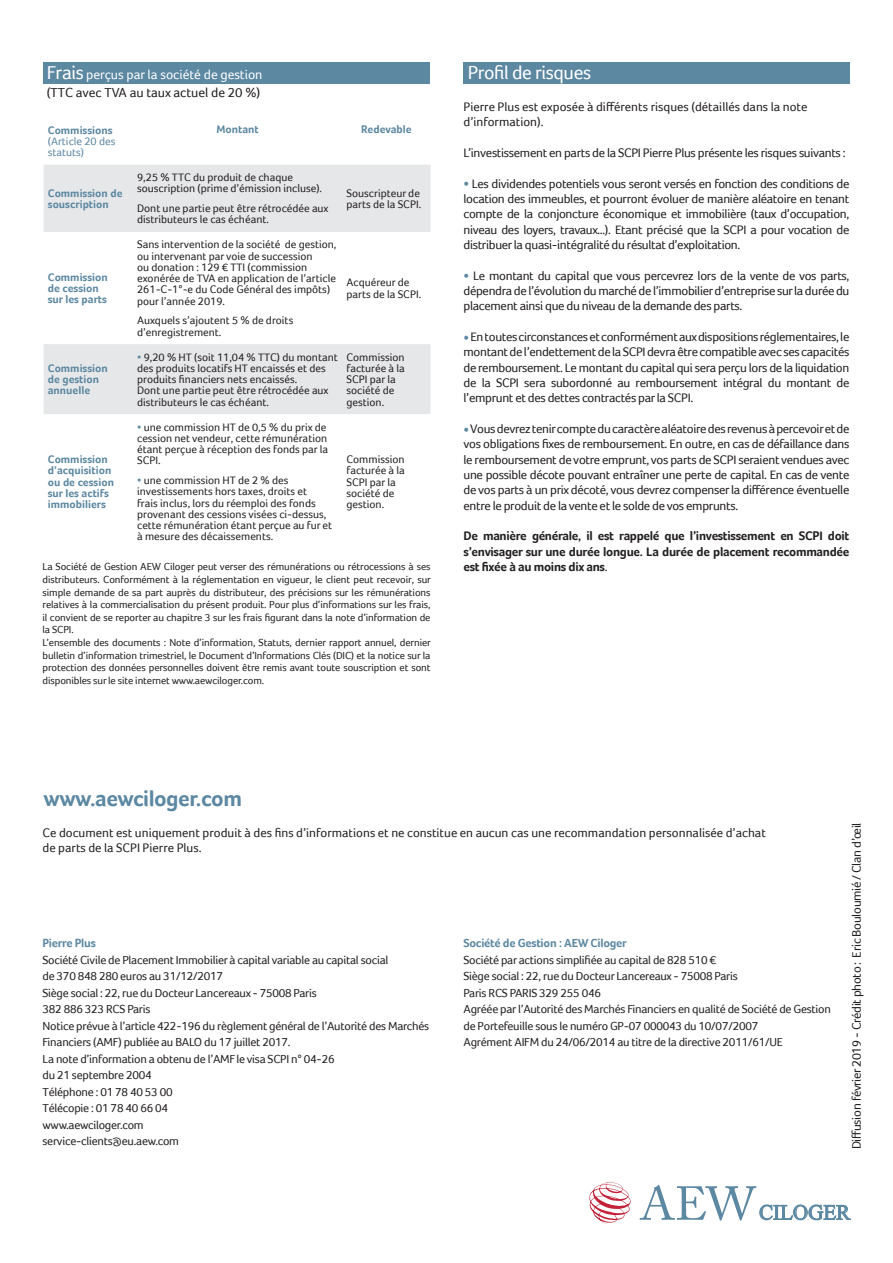
<style>
.page{position:relative;width:893px;height:1263px;background:#fff}
.page>*{position:absolute;margin:0;border:0;box-sizing:border-box;transform-origin:0 0}
.t1{font:700 22.5px "Foco";letter-spacing:-.02em;color:#5c88a2}
.t2{font:21px "Times New Roman";color:#5c88a2}
.t3{font:19.5px "Foco";letter-spacing:-.02em;color:#fff}
.t4{font:13.5px "Foco";color:#fff}
.t5{font:13.5px "Foco";color:#231f20}
.t6{font:12.75px/15.3px "Foco";letter-spacing:-.025em;color:#231f20;text-align:justify}
.t7{font:12.75px/15.3px "Foco";color:#231f20}
.t8{font:700 12.75px/15.3px "Foco";letter-spacing:-.025em;color:#231f20;text-align:justify}
.t9{font:12px/16.5px "Foco";letter-spacing:-.02em;color:#231f20}
.t10{font:700 12px "Foco";letter-spacing:-.02em;color:#5c88a2}
.t11{font:11.25px/11.2px "Foco";color:#231f20}
.Sou{font:700 11.25px/11.2px "Foco";color:#5c88a2}
.t12{font:11.25px/11.2px "Foco";color:#5c88a2}
.t13{font:10.5px/12.6px "Foco";letter-spacing:-.01em;color:#231f20;text-align:justify}
.s1{font-size:19.5px}
.s2{color:#5c88a2}
.s3{font-size:15px;color:#5c88a2}
.s4{font-weight:400}
</style>
<div class="page">
<div style="left:463px;top:63px;width:387px;height:21px;background:#5c88a2"></div>
<div style="left:43px;top:63px;width:386px;height:21px;background:#5c88a2"></div>
<svg style="left:589px;top:1181px;width:42px;height:43px"></svg>
<svg style="left:640px;top:1185px;width:211px;height:36px"></svg>
<svg style="left:44px;top:165px;width:387px;height:249px;fill:#e6e7e9"></svg>
<p class="t4" style="left:47px;top:66px;width:217px"><span class="s1">Frais</span> perçus par la société de gestion</p>
<p class="t3" style="left:468px;top:61px;width:125px">Profil de risques</p>
<p class="t5" style="left:47px;top:84px;width:215px">(TTC avec TVA au taux actuel de 20 %)</p>
<p class="Sou" style="left:48px;top:124px;width:66px">Commissions</p>
<p class="t12" style="left:48px;top:135px;width:69px">(Article 20 des statuts)</p>
<p class="Sou" style="left:216px;top:124px;width:44px">Montant</p>
<p class="Sou" style="left:361px;top:124px;width:52px">Redevable</p>
<p class="Sou" style="left:48px;top:187px;width:76px">Commission de souscription</p>
<p class="t11" style="left:137px;top:172px;width:187px">9,25 % TTC du produit de chaque souscription (prime d’émission incluse).</p>
<p class="t11" style="left:137px;top:203px;width:193px">Dont une partie peut être rétrocédée aux distributeurs le cas échéant.</p>
<p class="t11" style="left:347px;top:187px;width:76px">Souscripteur de parts de la SCPI.</p>
<p class="Sou" style="left:48px;top:271px;width:62px">Commission</p>
<p class="Sou" style="left:48px;top:282px;width:53px">de cession</p>
<p class="Sou" style="left:48px;top:294px;width:61px">sur les parts</p>
<p class="t11" style="left:137px;top:239px;width:201px">Sans intervention de la société de gestion, ou intervenant par voie de succession<br>ou donation : 129 € TTI (commission exonérée de TVA en application de l’article 261-C-1°-e du Code Général des impôts) pour l’année 2019.</p>
<p class="t11" style="left:137px;top:315px;width:158px">Auxquels s’ajoutent 5 % de droits d’enregistrement.</p>
<p class="t11" style="left:347px;top:277px;width:76px">Acquéreur de parts de la SCPI.</p>
<p class="Sou" style="left:48px;top:362px;width:62px">Commission de gestion annuelle</p>
<p class="t11" style="left:137px;top:351px;width:202px"><span class="s2">•</span> 9,20 % HT (soit 11,04 % TTC) du montant des produits locatifs HT encaissés et des produits financiers nets encaissés.<br>Dont une partie peut être rétrocédée aux distributeurs le cas échéant.</p>
<p class="t11" style="left:347px;top:351px;width:60px">Commission facturée à la<br>SCPI par la société de gestion.</p>
<p class="Sou" style="left:48px;top:453px;width:68px">Commission d’acquisition ou de cession sur les actifs immobiliers</p>
<p class="t11" style="left:137px;top:421px;width:193px"><span class="s2">•</span> une commission HT de 0,5 % du prix de cession net vendeur, cette rémunération étant perçue à réception des fonds par la<br>SCPI.</p>
<p class="t11" style="left:137px;top:475px;width:197px"><span class="s2">•</span> une commission HT de 2 % des investissements hors taxes, droits et<br>frais inclus, lors du réemploi des fonds provenant des cessions visées ci-dessus, cette rémunération étant perçue au fur et à mesure des décaissements.</p>
<p class="t11" style="left:347px;top:453px;width:60px">Commission facturée à la<br>SCPI par la société de gestion.</p>
<p class="t13" style="left:43px;top:560px;width:390px">La Société de Gestion AEW Ciloger peut verser des rémunérations ou rétrocessions à ses distributeurs. Conformément à la réglementation en vigueur, le client peut recevoir, sur simple demande de sa part auprès du distributeur, des précisions sur les rémunérations relatives à la commercialisation du présent produit. Pour plus d’informations sur les frais, il convient de se reporter au chapitre 3 sur les frais figurant dans la note d’information de la SCPI.</p>
<p class="t13" style="left:43px;top:636px;width:390px">L’ensemble des documents : Note d’information, Statuts, dernier rapport annuel, dernier bulletin d’information trimestriel, le Document d’Informations Clés (DIC) et la notice sur la protection des données personnelles doivent être remis avant toute souscription et sont disponibles sur le site internet www.aewciloger.com.</p>
<p class="t7" style="left:463px;top:99px;width:345px">Pierre Plus est exposée à différents risques (détaillés dans la note d’information).</p>
<p class="t6" style="left:463px;top:145px;width:384px">L’investissement en parts de la SCPI Pierre Plus présente les risques suivants :</p>
<p class="t6" style="left:463px;top:176px;width:387px"><span class="s3">•</span> Les dividendes potentiels vous seront versés en fonction des conditions de location des immeubles, et pourront évoluer de manière aléatoire en tenant compte de la conjoncture économique et immobilière (taux d’occupation, niveau des loyers, travaux…). Etant précisé que la SCPI a pour vocation de distribuer la quasi-intégralité du résultat d’exploitation.</p>
<p class="t6" style="left:463px;top:268px;width:387px"><span class="s3">•</span> Le montant du capital que vous percevrez lors de la vente de vos parts, dépendra de l’évolution du marché de l’immobilier d’entreprise sur la durée du placement ainsi que du niveau de la demande des parts.</p>
<p class="t6" style="left:463px;top:329px;width:387px"><span class="s3">•</span> En toutes circonstances et conformément aux dispositions réglementaires, le montant de l’endettement de la SCPI devra être compatible avec ses capacités de remboursement. Le montant du capital qui sera perçu lors de la liquidation de la SCPI sera subordonné au remboursement intégral du montant de l’emprunt et des dettes contractés par la SCPI.</p>
<p class="t6" style="left:463px;top:421px;width:387px"><span class="s3">•</span> Vous devrez tenir compte du caractère aléatoire des revenus à percevoir et de vos obligations fixes de remboursement. En outre, en cas de défaillance dans le remboursement de votre emprunt, vos parts de SCPI seraient vendues avec une possible décote pouvant entraîner une perte de capital. En cas de vente de vos parts à un prix décoté, vous devrez compenser la différence éventuelle entre le produit de la vente et le solde de vos emprunts.</p>
<p class="t8" style="left:463px;top:528px;width:387px">De manière générale, il est rappelé que l’investissement en SCPI doit s’envisager sur une durée longue. La durée de placement recommandée est fixée à au moins dix ans<span class="s4">.</span></p>
<p class="t1" style="left:44px;top:785px;width:200px">www.aewciloger.com</p>
<p class="t7" style="left:43px;top:825px;width:725px">Ce document est uniquement produit à des fins d’informations et ne constitue en aucun cas une recommandation personnalisée d’achat</p>
<p class="t7" style="left:43px;top:839px;width:161px">de parts de la SCPI Pierre Plus.</p>
<p class="t10" style="left:43px;top:936px;width:55px">Pierre Plus</p>
<p class="t9" style="left:43px;top:951px;width:347px">Société Civile de Placement Immobilier à capital variable au capital social</p>
<p class="t9" style="left:43px;top:968px;width:182px">de 370 848 280 euros au 31/12/2017</p>
<p class="t9" style="left:43px;top:984px;width:276px">Siège social : 22, rue du Docteur Lancereaux - 75008 Paris</p>
<p class="t9" style="left:43px;top:1001px;width:109px">382 886 323 RCS Paris</p>
<p class="t9" style="left:43px;top:1017px;width:388px">Notice prévue à l’article 422-196 du règlement général de l’Autorité des Marchés<br>Financiers (AMF) publiée au BALO du 17 juillet 2017.</p>
<p class="t9" style="left:43px;top:1050px;width:294px">La note d’information a obtenu de l’AMF le visa SCPI n° 04-26</p>
<p class="t9" style="left:43px;top:1067px;width:111px">du 21 septembre 2004</p>
<p class="t9" style="left:43px;top:1083px;width:132px">Téléphone : 01 78 40 53 00</p>
<p class="t9" style="left:43px;top:1100px;width:127px">Télécopie : 01 78 40 66 04</p>
<p class="t9" style="left:43px;top:1116px;width:103px">www.aewciloger.com</p>
<p class="t9" style="left:43px;top:1133px;width:138px">service-clients@eu.aew.com</p>
<p class="t10" style="left:463px;top:936px;width:165px">Société de Gestion : AEW Ciloger</p>
<p class="t9" style="left:463px;top:951px;width:254px">Société par actions simplifiée au capital de 828 510 €</p>
<p class="t9" style="left:463px;top:968px;width:276px">Siège social : 22, rue du Docteur Lancereaux - 75008 Paris</p>
<p class="t9" style="left:463px;top:984px;width:139px">Paris RCS PARIS 329 255 046</p>
<p class="t9" style="left:463px;top:1001px;width:369px">Agréée par l’Autorité des Marchés Financiers en qualité de Société de Gestion</p>
<p class="t9" style="left:463px;top:1017px;width:296px">de Portefeuille sous le numéro GP-07 000043 du 10/07/2007</p>
<p class="t9" style="left:463px;top:1034px;width:321px">Agrément AIFM du 24/06/2014 au titre de la directive 2011/61/UE</p>
<p class="t6" style="left:849px;top:1149px;width:328px;rotate:-90deg">Diffusion février 2019 - Crédit photo : Eric Bouloumié / Clan d’œil</p>
<h2 class="t2" style="left:759px;top:1198px;width:93px">CILOGER</h2>
</div>
